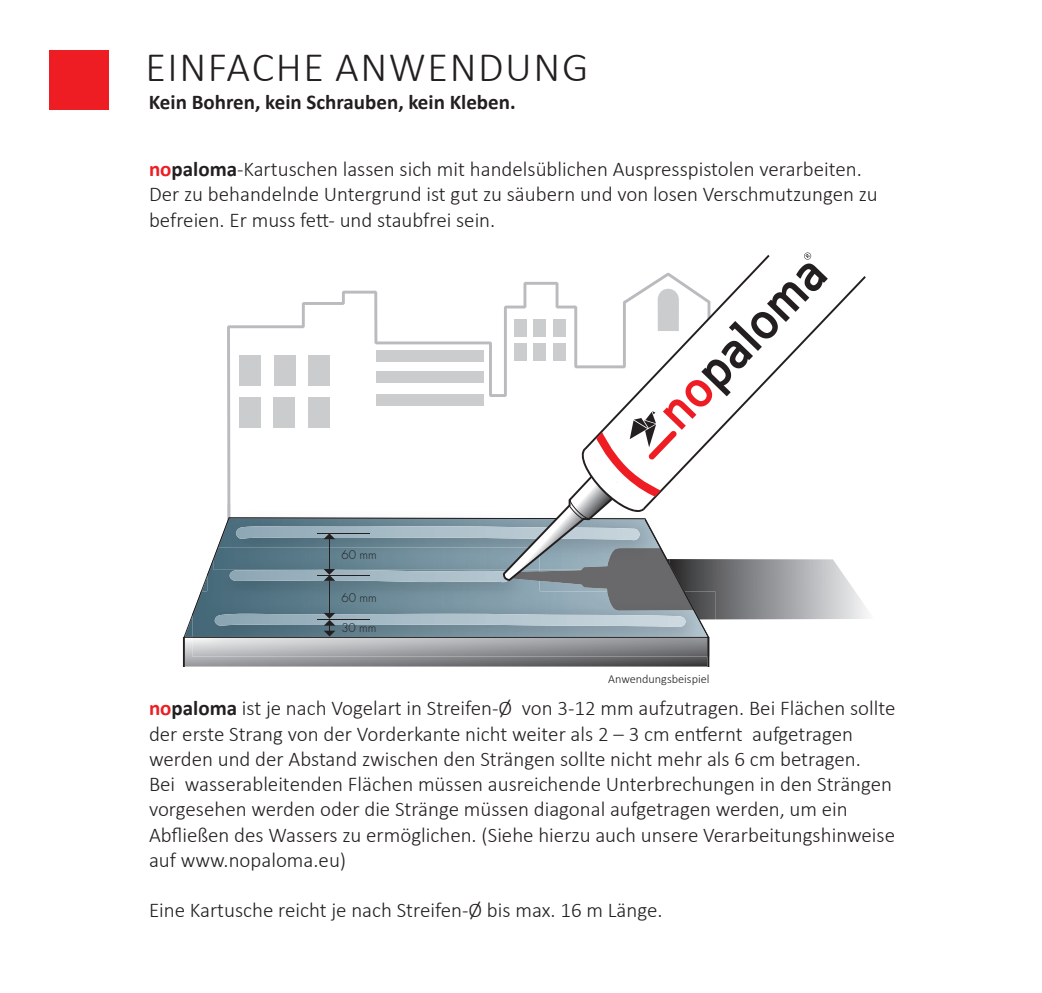
<style>
.page{position:relative;width:1042px;height:993px;background:#fff}
.page>*{position:absolute;margin:0;border:0;box-sizing:border-box;transform-origin:0 0}
.t1{font:300 42px "Calibri";letter-spacing:.04em;color:#231f20}
.t2{font:300 21px/25.2px "Calibri";color:#231f20}
.t3{font:700 21px "Calibri";color:#231f20}
.t4{font:700 13.3px "Miso";color:#231f20}
.t5{font:300 12.25px "Calibri";color:#231f20}
.s1{font-weight:700;color:#ee1d23}
.s2{font-weight:700}
</style>
<div class="page">
<div style="left:50px;top:50px;width:59px;height:59px;background:#ee1d23"></div>
<svg style="left:183px;top:252px;width:685px;height:414px"></svg>
<h1 class="t1" style="left:145px;top:41px;width:444px">EINFACHE ANWENDUNG</h1>
<p class="t3" style="left:149px;top:89px;width:368px">Kein Bohren, kein Schrauben, kein Kleben.</p>
<p class="t2" style="left:149px;top:156px;width:730px"><span class="s1">no</span><span class="s2">paloma</span>-Kartuschen lassen sich mit handelsüblichen Auspresspistolen verarbeiten.<br>Der zu behandelnde Untergrund ist gut zu säubern und von losen Verschmutzungen zu befreien. Er muss fett- und staubfrei sein.</p>
<p class="t4" style="left:341px;top:547px;width:37px">60 mm</p>
<p class="t4" style="left:341px;top:589px;width:37px">60 mm</p>
<p class="t4" style="left:341px;top:620px;width:37px">30 mm</p>
<p class="t5" style="left:608px;top:671px;width:103px">Anwendungsbeispiel</p>
<p class="t2" style="left:149px;top:695px;width:748px"><span class="s1">no</span><span class="s2">paloma</span> ist je nach Vogelart in Streifen-Ø von 3-12 mm aufzutragen. Bei Flächen sollte der erste Strang von der Vorderkante nicht weiter als 2 – 3 cm entfernt aufgetragen werden und der Abstand zwischen den Strängen sollte nicht mehr als 6 cm betragen.<br>Bei wasserableitenden Flächen müssen ausreichende Unterbrechungen in den Strängen vorgesehen werden oder die Stränge müssen diagonal aufgetragen werden, um ein Abfließen des Wassers zu ermöglichen. (Siehe hierzu auch unsere Verarbeitungshinweise auf www.nopaloma.eu)</p>
<p class="t2" style="left:149px;top:897px;width:515px">Eine Kartusche reicht je nach Streifen-Ø bis max. 16 m Länge.</p>
</div>
